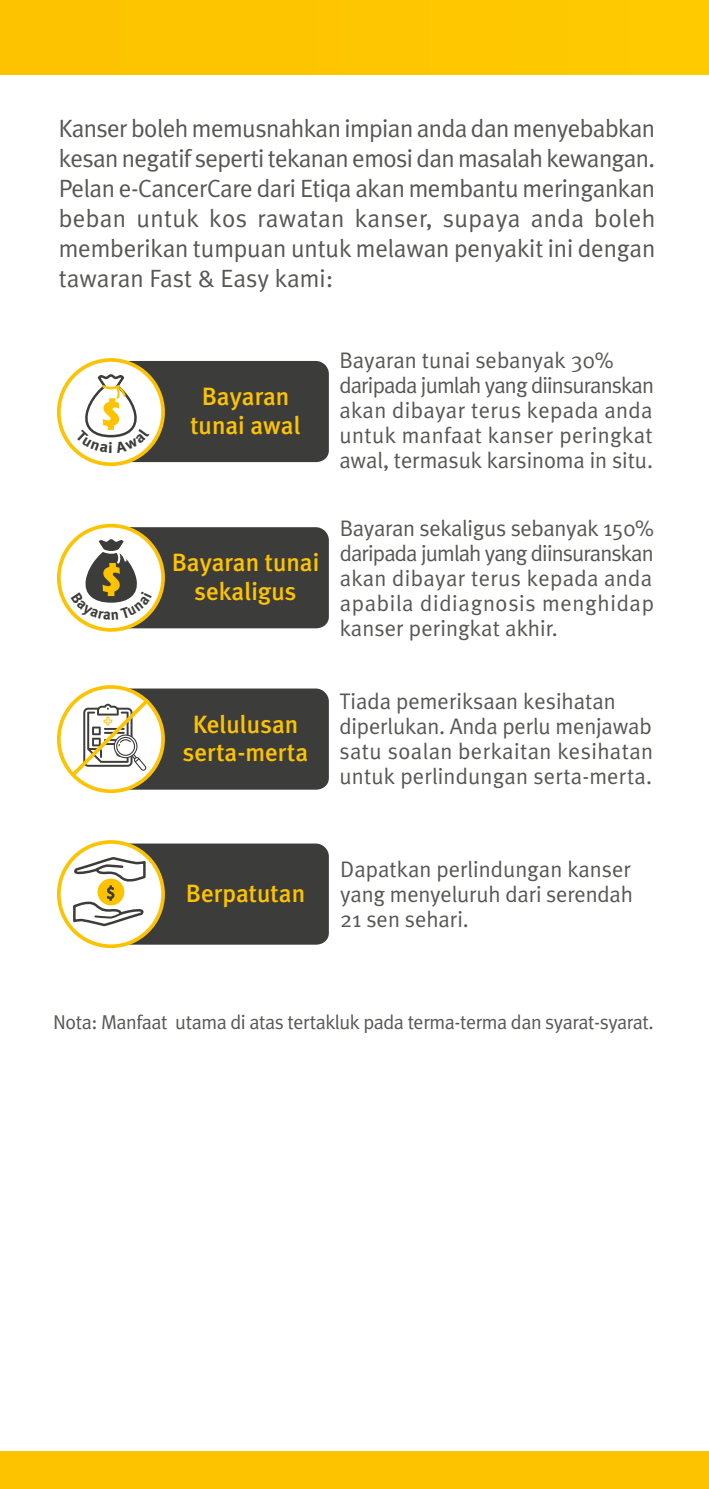
<style>
.page{position:relative;width:709px;height:1489px;background:#fff}
.page>*{position:absolute;margin:0;border:0;box-sizing:border-box;transform-origin:0 0}
.t1{font:25px/30px "Meta Plus";letter-spacing:-.005em;color:#575756;text-align:justify}
.t2{font:500 25px/28.8px "Meta Plus";color:#fdc300;text-align:center}
.t3{font:22.5px/25px "Meta Plus";color:#575756}
.t4{font:20px "Meta Plus";letter-spacing:-.025em;color:#575756}
</style>
<div class="page">
<div style="left:0;top:0;width:709px;height:74px;background:#fec600"></div>
<div style="left:0;top:1451px;width:709px;height:37px;background:#fdc300"></div>
<div style="left:87px;top:361px;width:242px;height:101px;background:#3c3c3b;border-radius:12px"></div>
<svg style="left:59px;top:360px;width:104px;height:104px;fill:#fff"></svg>
<div style="left:57px;top:358px;width:108px;height:108px;border:4px solid #fdc300;border-radius:50%"></div>
<div style="left:87px;top:527px;width:242px;height:101px;background:#3c3c3b;border-radius:12px"></div>
<svg style="left:59px;top:525px;width:104px;height:105px;fill:#fff"></svg>
<div style="left:57px;top:524px;width:108px;height:107px;border:4px solid #fdc300;border-radius:50%"></div>
<div style="left:87px;top:843px;width:242px;height:101px;background:#3c3c3b;border-radius:12px"></div>
<div style="left:59px;top:842px;width:104px;height:104px;background:#fff;border-radius:50%"></div>
<div style="left:57px;top:840px;width:108px;height:108px;border:4px solid #fdc300;border-radius:50%"></div>
<svg style="left:71px;top:856px;width:76px;height:70px"></svg>
<div style="left:87px;top:688px;width:242px;height:101px;background:#3c3c3b;border-radius:12px"></div>
<svg style="left:59px;top:687px;width:104px;height:104px"></svg>
<div style="left:57px;top:685px;width:108px;height:108px;border:4px solid #fdc300;border-radius:50%"></div>
<svg style="left:69px;top:694px;width:84px;height:85px"></svg>
<svg style="left:75px;top:373px;width:75px;height:80px"></svg>
<svg style="left:71px;top:538px;width:81px;height:82px"></svg>
<p class="t1" style="left:59px;top:113px;width:598px">Kanser boleh memusnahkan impian anda dan menyebabkan kesan negatif seperti tekanan emosi dan masalah kewangan.<br>Pelan e-CancerCare dari Etiqa akan membantu meringankan beban untuk kos rawatan kanser, supaya anda boleh memberikan tumpuan untuk melawan penyakit ini dengan tawaran Fast &amp; Easy kami:</p>
<p class="t2" style="left:202px;top:381px;width:89px">Bayaran</p>
<p class="t2" style="left:190px;top:410px;width:112px">tunai awal</p>
<p class="t2" style="left:172px;top:548px;width:149px">Bayaran tunai</p>
<p class="t2" style="left:195px;top:577px;width:103px">sekaligus</p>
<p class="t2" style="left:183px;top:709px;width:127px">Kelulusan serta-merta</p>
<p class="t3" style="left:339px;top:347px;width:316px">Bayaran tunai sebanyak 30% daripada jumlah yang diinsuranskan akan dibayar terus kepada anda untuk manfaat kanser peringkat awal, termasuk karsinoma in situ.</p>
<p class="t3" style="left:340px;top:515px;width:316px;text-align:justify">Bayaran sekaligus sebanyak 150% daripada jumlah yang diinsuranskan akan dibayar terus kepada anda apabila didiagnosis menghidap kanser peringkat akhir.</p>
<p class="t3" style="left:339px;top:688px;width:315px">Tiada pemeriksaan kesihatan diperlukan. Anda perlu menjawab satu soalan berkaitan kesihatan untuk perlindungan serta-merta.</p>
<p class="t2" style="left:186px;top:878px;width:121px">Berpatutan</p>
<p class="t3" style="left:340px;top:856px;width:294px;text-align:justify">Dapatkan perlindungan kanser yang menyeluruh dari serendah 21 sen sehari.</p>
<p class="t4" style="left:53px;top:1010px;width:602px">Nota: Manfaat utama di atas tertakluk pada terma-terma dan syarat-syarat.</p>
</div>
